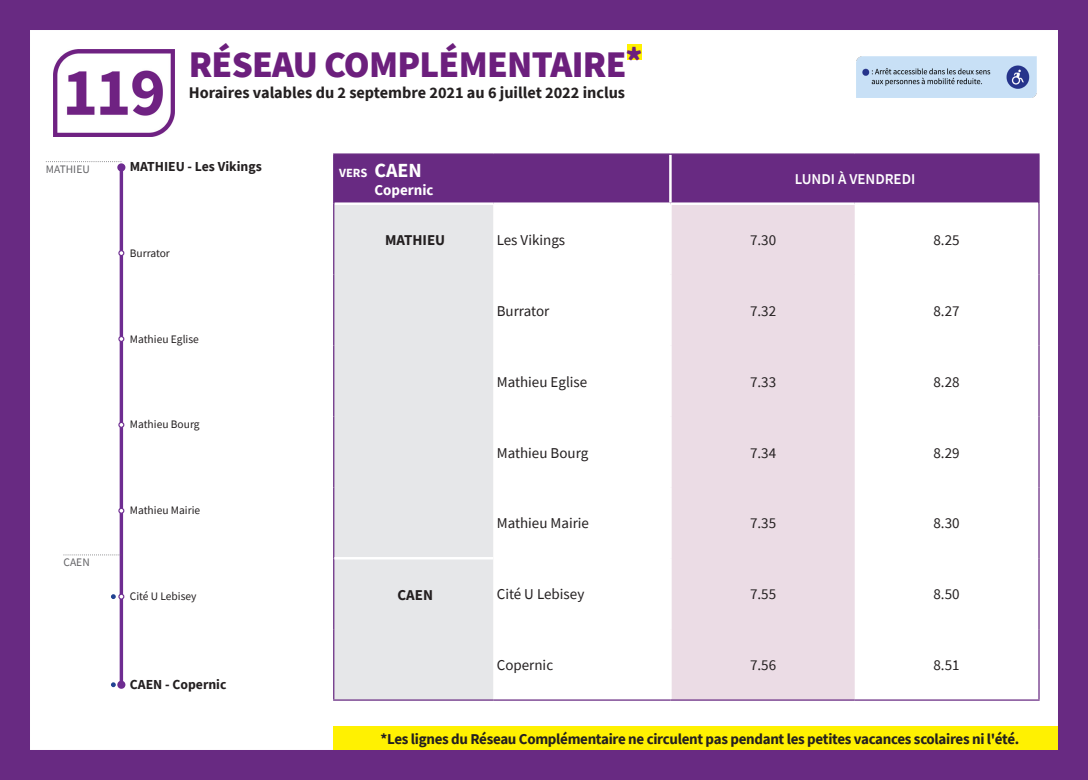
<style>
.page{position:relative;width:1088px;height:780px;background:#fff}
.page>*{position:absolute;margin:0;border:0;box-sizing:border-box;transform-origin:0 0}
.t1{font:900 37.5px "Source Sans Pro";letter-spacing:-.02em;color:#6c1f7d}
.t2{font:700 16.25px "Source Sans Pro";color:#231f20}
.t3{font:15px "Source Sans Pro";color:#231f20}
.t4{font:700 15px "Source Sans Pro";letter-spacing:-.02em;color:#231f20}
.t5{font:600 15px "Source Sans Pro";color:#fff}
.t6{font:700 15px "Source Sans Pro";color:#fff}
.t7{font:700 15px "Source Sans Pro";color:#231f20}
.t8{font:700 13.75px "Source Sans Pro";color:#231f20}
.t9{font:700 12.5px "Source Sans Pro";color:#fff}
.t10{font:11.5px "Source Sans Pro";color:#231f20}
.t11{font:11.5px "Source Sans Pro";color:#636366}
.s1{font-size:35px}
.s2{font-size:20px}
</style>
<div class="page">
<div style="left:0;top:0;width:1088px;height:780px;border:30px solid #682a82"></div>
<div style="left:333px;top:726px;width:724px;height:24px;background:#fff101"></div>
<div style="left:627px;top:45px;width:15px;height:15px;background:#fff101"></div>
<img style="left:856px;top:57px;width:180px;height:40px">
<div style="left:334px;top:155px;width:704px;height:47px;background:#682a82"></div>
<div style="left:334px;top:205px;width:159px;height:494px;background:#e6e7e9"></div>
<div style="left:670px;top:204px;width:185px;height:70px;background:#ebdce5"></div>
<div style="left:672px;top:274px;width:183px;height:425px;background:#ebdce5"></div>
<hr style="left:669px;top:155px;width:3px;height:47px;background:#fff">
<hr style="left:669px;top:205px;width:3px;height:69px;background:#fff">
<hr style="left:670px;top:202px;width:185px;height:3px;background:#fff">
<hr style="left:333px;top:153px;width:160px;height:2px;background:#682a82">
<hr style="left:333px;top:155px;width:1px;height:49px;background:#682a82">
<hr style="left:493px;top:153px;width:177px;height:2px;background:#682a82">
<hr style="left:670px;top:153px;width:185px;height:2px;background:#682a82">
<hr style="left:855px;top:153px;width:184px;height:2px;background:#682a82">
<hr style="left:333px;top:204px;width:1px;height:70px;background:#682a82">
<hr style="left:333px;top:274px;width:1px;height:71px;background:#682a82">
<hr style="left:333px;top:345px;width:1px;height:71px;background:#682a82">
<hr style="left:333px;top:416px;width:1px;height:71px;background:#682a82">
<hr style="left:333px;top:487px;width:1px;height:71px;background:#682a82">
<hr style="left:333px;top:558px;width:1px;height:71px;background:#682a82">
<hr style="left:333px;top:629px;width:1px;height:70px;background:#682a82">
<hr style="left:1038px;top:204px;width:1px;height:70px;background:#682a82">
<hr style="left:1038px;top:274px;width:1px;height:71px;background:#682a82">
<hr style="left:1038px;top:345px;width:1px;height:71px;background:#682a82">
<hr style="left:1038px;top:416px;width:1px;height:71px;background:#682a82">
<hr style="left:1038px;top:487px;width:1px;height:71px;background:#682a82">
<hr style="left:1038px;top:558px;width:1px;height:71px;background:#682a82">
<hr style="left:1038px;top:629px;width:1px;height:70px;background:#682a82">
<hr style="left:334px;top:557px;width:159px;height:2px;background:#fff">
<hr style="left:1038px;top:155px;width:1px;height:49px;background:#682a82">
<hr style="left:333px;top:699px;width:160px;height:1px;background:#682a82">
<hr style="left:493px;top:699px;width:177px;height:1px;background:#682a82">
<hr style="left:670px;top:699px;width:185px;height:1px;background:#682a82">
<hr style="left:855px;top:699px;width:184px;height:1px;background:#682a82">
<hr style="left:120px;top:167px;width:3px;height:518px;background:#6e2c91">
<div style="left:117px;top:680px;width:8px;height:8px;background:#6e2c91;border-radius:50%"></div>
<div style="left:117px;top:163px;width:8px;height:8px;background:#6e2c91;border-radius:50%"></div>
<svg style="left:111px;top:682px;width:5px;height:5px"></svg>
<svg style="left:118px;top:250px;width:6px;height:6px"></svg>
<svg style="left:118px;top:422px;width:6px;height:6px"></svg>
<svg style="left:118px;top:336px;width:6px;height:6px"></svg>
<svg style="left:118px;top:507px;width:6px;height:6px"></svg>
<svg style="left:111px;top:593px;width:13px;height:6px"></svg>
<svg style="left:64px;top:554px;width:56px;height:1px"></svg>
<svg style="left:46px;top:161px;width:75px;height:1px"></svg>
<img style="left:54px;top:50px;width:121px;height:86px">
<p class="t11" style="left:46px;top:162px;width:45px">MATHIEU</p>
<p class="t11" style="left:64px;top:555px;width:28px">CAEN</p>
<h1 class="t1" style="left:189px;top:38px;width:455px">RÉSEAU COMPLÉMENTAIRE<span class="s1">*</span></h1>
<p class="t2" style="left:189px;top:81px;width:438px">Horaires valables du 2 septembre 2021 au 6 juillet 2022 inclus</p>
<p class="t8" style="left:130px;top:157px;width:133px">MATHIEU - Les Vikings</p>
<p class="t9" style="left:339px;top:165px;width:84px">VERS <span class="s2">CAEN</span></p>
<p class="t6" style="left:374px;top:180px;width:61px">Copernic</p>
<p class="t5" style="left:795px;top:169px;width:122px">LUNDI À VENDREDI</p>
<p class="t10" style="left:130px;top:245px;width:42px">Burrator</p>
<p class="t10" style="left:130px;top:331px;width:70px">Mathieu Eglise</p>
<p class="t10" style="left:130px;top:417px;width:71px">Mathieu Bourg</p>
<p class="t10" style="left:130px;top:503px;width:72px">Mathieu Mairie</p>
<p class="t10" style="left:130px;top:589px;width:68px">Cité U Lebisey</p>
<p class="t8" style="left:130px;top:675px;width:98px">CAEN - Copernic</p>
<p class="t7" style="left:385px;top:230px;width:62px">MATHIEU</p>
<p class="t3" style="left:497px;top:231px;width:70px">Les Vikings</p>
<p class="t3" style="left:750px;top:231px;width:28px">7.30</p>
<p class="t3" style="left:933px;top:231px;width:28px">8.25</p>
<p class="t3" style="left:497px;top:301px;width:54px">Burrator</p>
<p class="t3" style="left:750px;top:301px;width:28px">7.32</p>
<p class="t3" style="left:933px;top:301px;width:28px">8.27</p>
<p class="t3" style="left:497px;top:372px;width:92px">Mathieu Eglise</p>
<p class="t3" style="left:750px;top:372px;width:28px">7.33</p>
<p class="t3" style="left:933px;top:372px;width:28px">8.28</p>
<p class="t3" style="left:497px;top:443px;width:93px">Mathieu Bourg</p>
<p class="t3" style="left:750px;top:443px;width:28px">7.34</p>
<p class="t3" style="left:933px;top:443px;width:28px">8.29</p>
<p class="t3" style="left:497px;top:514px;width:94px">Mathieu Mairie</p>
<p class="t3" style="left:750px;top:514px;width:28px">7.35</p>
<p class="t3" style="left:933px;top:514px;width:28px">8.30</p>
<p class="t4" style="left:397px;top:584px;width:37px">CAEN</p>
<p class="t3" style="left:497px;top:584px;width:89px">Cité U Lebisey</p>
<p class="t3" style="left:750px;top:584px;width:28px">7.55</p>
<p class="t3" style="left:933px;top:584px;width:28px">8.50</p>
<p class="t3" style="left:497px;top:655px;width:58px">Copernic</p>
<p class="t3" style="left:750px;top:655px;width:28px">7.56</p>
<p class="t3" style="left:933px;top:655px;width:28px">8.51</p>
<p class="t4" style="left:381px;top:729px;width:640px">*Les lignes du Réseau Complémentaire ne circulent pas pendant les petites vacances scolaires ni l'été.</p>
</div>
